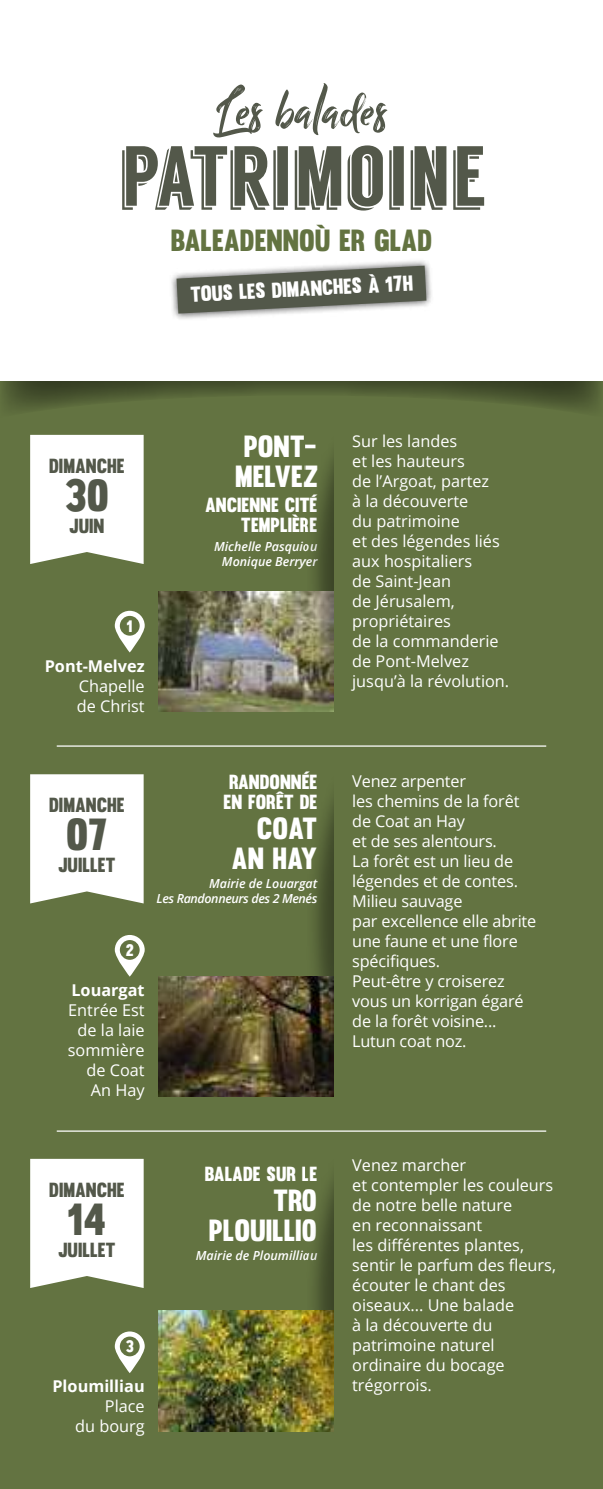
<style>
.page{position:relative;width:603px;height:1489px;background:#fff}
.page>*{position:absolute;margin:0;border:0;box-sizing:border-box;transform-origin:0 0}
.t1{font:85px "Langdon";color:#53584a}
.t2{font:60px "Billy Ohio";color:#53584a}
.t3{font:44px "Muro";color:#53584a}
.t4{font:30px/30px "Muro";color:#fff;text-align:right}
.t5{font:30px "Muro";color:#637341}
.t6{font:21.25px "Muro";color:#fff}
.t7{font:20px/20px "Muro";color:#fff}
.t8{font:20px "Muro";color:#53584a}
.t9{font:16.25px/20px "Open Sans";color:#fff}
.t10{font:700 16.25px "Open Sans";color:#fff}
.t11{font:16.25px "Muro";color:#fff}
.t12{font:italic 600 12.5px/15px "Open Sans";color:#fff;text-align:right}
.t13{font:italic 600 12.5px/15px "Open Sans";letter-spacing:-.03em;color:#fff;text-align:right}
</style>
<div class="page">
<div style="left:0;top:0;width:602px;height:1488px;background:#637341"></div>
<svg style="left:115px;top:935px;width:30px;height:41px"></svg>
<img style="left:158px;top:976px;width:176px;height:120px">
<div style="left:305px;top:757px;width:119px;height:333px;background:#000;opacity:.4"></div>
<div style="left:334px;top:746px;width:107px;height:373px;background:#637341"></div>
<div style="left:30px;top:774px;width:113px;height:129px;background:#fff"></div>
<img style="left:158px;top:1310px;width:147px;height:120px">
<div style="left:305px;top:1139px;width:119px;height:311px;background:#000;opacity:.4"></div>
<svg style="left:115px;top:1331px;width:30px;height:41px"></svg>
<div style="left:334px;top:1130px;width:268px;height:358px;background:#637341"></div>
<svg style="left:30px;top:1158px;width:114px;height:129px;background:#f7f7f5"></svg>
<hr style="left:57px;top:1130px;width:489px;height:1px;background:#fff">
<div style="left:30px;top:435px;width:113px;height:129px;background:#fff"></div>
<svg style="left:115px;top:610px;width:30px;height:42px"></svg>
<img style="left:158px;top:591px;width:147px;height:120px">
<div style="left:305px;top:417px;width:119px;height:311px;background:#000;opacity:.4"></div>
<div style="left:334px;top:406px;width:107px;height:322px;background:#637341"></div>
<hr style="left:57px;top:745px;width:489px;height:1px;background:#fff">
<svg style="left:0;top:380px;width:602px;height:38px"></svg>
<div style="left:0;top:0;width:602px;height:380px;background:#fff"></div>
<div style="left:169px;top:258px;width:264px;height:63px;background:#000;opacity:.75"></div>
<svg style="left:176px;top:266px;width:250px;height:47px;background:#75796e"></svg>
<h2 class="t2" style="left:215px;top:73px;width:173px">Les balades</h2>
<h1 class="t1" style="left:119px;top:127px;width:366px">PATRIMOINE</h1>
<h3 class="t5" style="left:171px;top:222px;width:263px">BALEADENNOÙ ER GLAD</h3>
<h3 class="t6" style="left:190px;top:281px;width:224px;rotate:-3deg">TOUS LES DIMANCHES À 17H</h3>
<p class="t8" style="left:49px;top:453px;width:77px">DIMANCHE</p>
<h3 class="t3" style="left:65px;top:468px;width:46px">30</h3>
<p class="t8" style="left:69px;top:513px;width:37px">JUIN</p>
<p class="t11" style="left:127px;top:616px;width:7px">1</p>
<p class="t10" style="left:45px;top:654px;width:101px">Pont-Melvez</p>
<p class="t9" style="left:77px;top:676px;width:69px">Chapelle de Christ</p>
<h3 class="t4" style="left:235px;top:431px;width:84px;text-align:left">PONT-<br>MELVEZ</h3>
<p class="t7" style="left:205px;top:495px;width:114px;text-align:right">ANCIENNE CITÉ<br>TEMPLIÈRE</p>
<p class="t12" style="left:214px;top:538px;width:105px">Michelle Pasquiou<br>Monique Berryer</p>
<p class="t8" style="left:49px;top:793px;width:77px">DIMANCHE</p>
<h3 class="t3" style="left:66px;top:808px;width:43px">07</h3>
<p class="t8" style="left:58px;top:853px;width:59px">JUILLET</p>
<p class="t7" style="left:223px;top:772px;width:95px">RANDONNÉE<br>EN FORÊT DE</p>
<h3 class="t4" style="left:231px;top:813px;width:87px">COAT<br>AN HAY</h3>
<p class="t13" style="left:156px;top:875px;width:162px">Mairie de Louargat<br>Les Randonneurs des 2 Menés</p>
<p class="t11" style="left:126px;top:940px;width:10px">2</p>
<p class="t10" style="left:71px;top:978px;width:75px">Louargat</p>
<p class="t9" style="left:68px;top:1000px;width:78px;text-align:right">Entrée Est de la laie sommière de Coat<br>An Hay</p>
<p class="t8" style="left:49px;top:1177px;width:77px">DIMANCHE</p>
<h3 class="t3" style="left:68px;top:1192px;width:40px">14</h3>
<p class="t8" style="left:58px;top:1237px;width:59px">JUILLET</p>
<p class="t7" style="left:205px;top:1163px;width:114px">BALADE SUR LE</p>
<h3 class="t4" style="left:208px;top:1185px;width:110px">TRO<br>PLOUILLIO</h3>
<p class="t12" style="left:196px;top:1247px;width:123px">Mairie de Ploumilliau</p>
<p class="t11" style="left:126px;top:1336px;width:10px">3</p>
<p class="t10" style="left:52px;top:1374px;width:94px">Ploumilliau</p>
<p class="t9" style="left:75px;top:1395px;width:71px;text-align:right">Place<br>du bourg</p>
<p class="t9" style="left:352px;top:431px;width:158px">Sur les landes<br>et les hauteurs<br>de l’Argoat, partez<br>à la découverte<br>du patrimoine<br>et des légendes liés aux hospitaliers<br>de Saint-Jean<br>de Jérusalem, propriétaires<br>de la commanderie de Pont-Melvez jusqu’à la révolution.</p>
<p class="t9" style="left:352px;top:770px;width:185px">Venez arpenter<br>les chemins de la forêt de Coat an Hay<br>et de ses alentours.<br>La forêt est un lieu de légendes et de contes.<br>Milieu sauvage<br>par excellence elle abrite une faune et une flore spécifiques.<br>Peut-être y croiserez vous un korrigan égaré de la forêt voisine...<br>Lutun coat noz.</p>
<p class="t9" style="left:352px;top:1154px;width:205px">Venez marcher<br>et contempler les couleurs de notre belle nature<br>en reconnaissant<br>les différentes plantes, sentir le parfum des fleurs, écouter le chant des oiseaux... Une balade<br>à la découverte du patrimoine naturel ordinaire du bocage trégorrois.</p>
</div>
